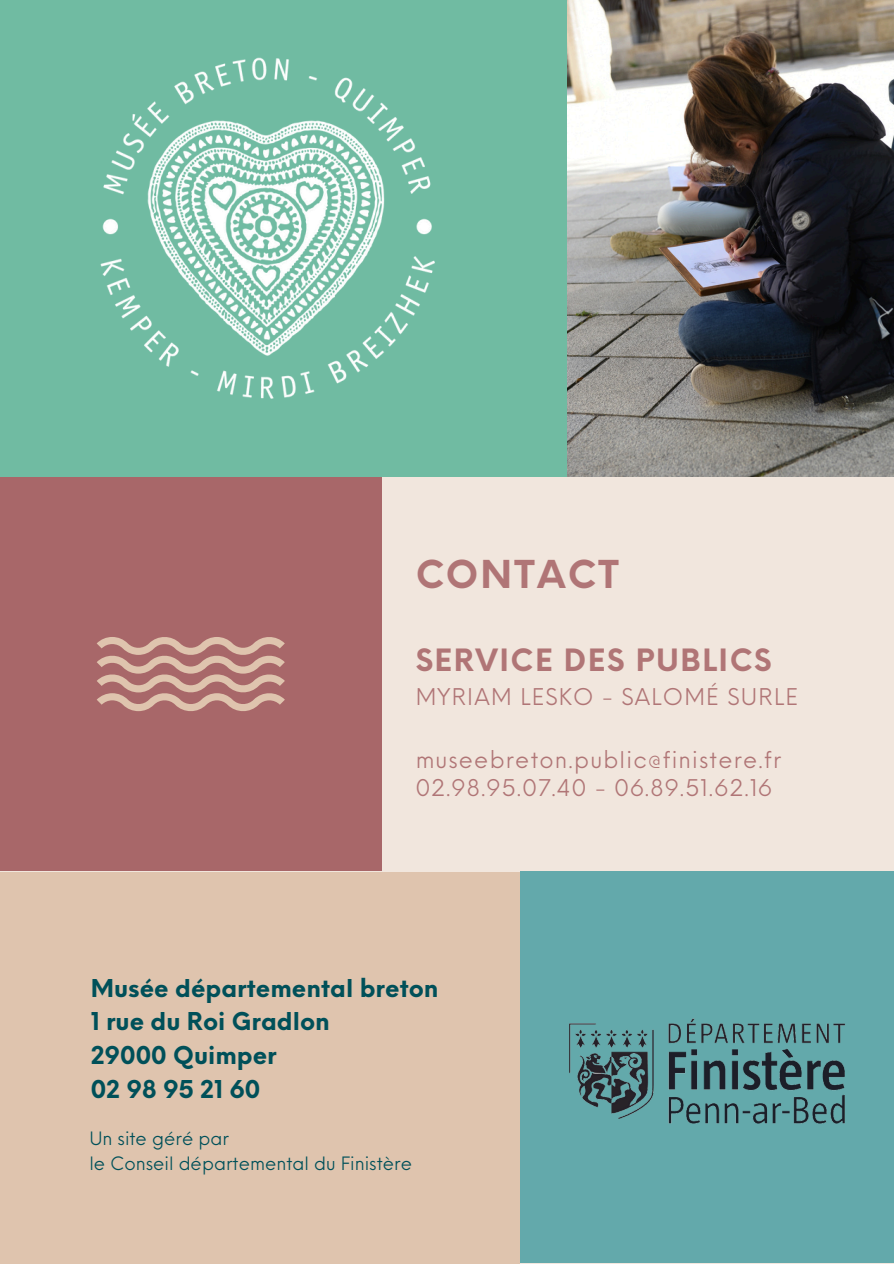
<style>
.page{position:relative;width:894px;height:1264px;background:#fff}
.page>*{position:absolute;margin:0;border:0;box-sizing:border-box;transform-origin:0 0}
.t1{font:700 37.5px "Neue Einstellung";letter-spacing:.055em;color:#a86769}
.t2{font:700 30px "Neue Einstellung";letter-spacing:.055em;color:#a86769}
.t3{font:700 24px/33.8px "Neue Einstellung";color:#005059}
.t4{font:22.5px/28.2px "Neue Einstellung";letter-spacing:.055em;color:#a86769}
.t5{font:18px "Neue Einstellung";color:#005059}
</style>
<div class="page">
<div style="left:0;top:0;width:893px;height:1263px;background:#f1e6dd"></div>
<div style="left:0;top:476px;width:381px;height:395px;background:#a86769"></div>
<div style="left:0;top:0;width:567px;height:476px;background:#70bba2"></div>
<div style="left:0;top:871px;width:519px;height:392px;background:#dfc4ae"></div>
<div style="left:519px;top:871px;width:374px;height:391px;background:#63a9ab"></div>
<img style="left:100px;top:57px;width:335px;height:342px">
<img style="left:567px;top:0;width:326px;height:476px">
<img style="left:569px;top:1018px;width:276px;height:106px">
<svg style="left:97px;top:637px;width:187px;height:75px"></svg>
<h1 class="t1" style="left:415px;top:540px;width:205px">CONTACT</h1>
<h2 class="t2" style="left:415px;top:632px;width:358px">SERVICE DES PUBLICS</h2>
<p class="t4" style="left:415px;top:680px;width:384px">MYRIAM LESKO - SALOMÉ SURLE</p>
<p class="t4" style="left:415px;top:743px;width:367px">museebreton.public@finistere.fr<br>02.98.95.07.40 - 06.89.51.62.16</p>
<p class="t3" style="left:91px;top:968px;width:349px">Musée départemental breton<br>1 rue du Roi Gradlon<br>29000 Quimper<br>02 98 95 21 60</p>
<p class="t5" style="left:89px;top:1122px;width:141px">Un site géré par</p>
<p class="t5" style="left:89px;top:1147px;width:324px">le Conseil départemental du Finistère</p>
</div>
